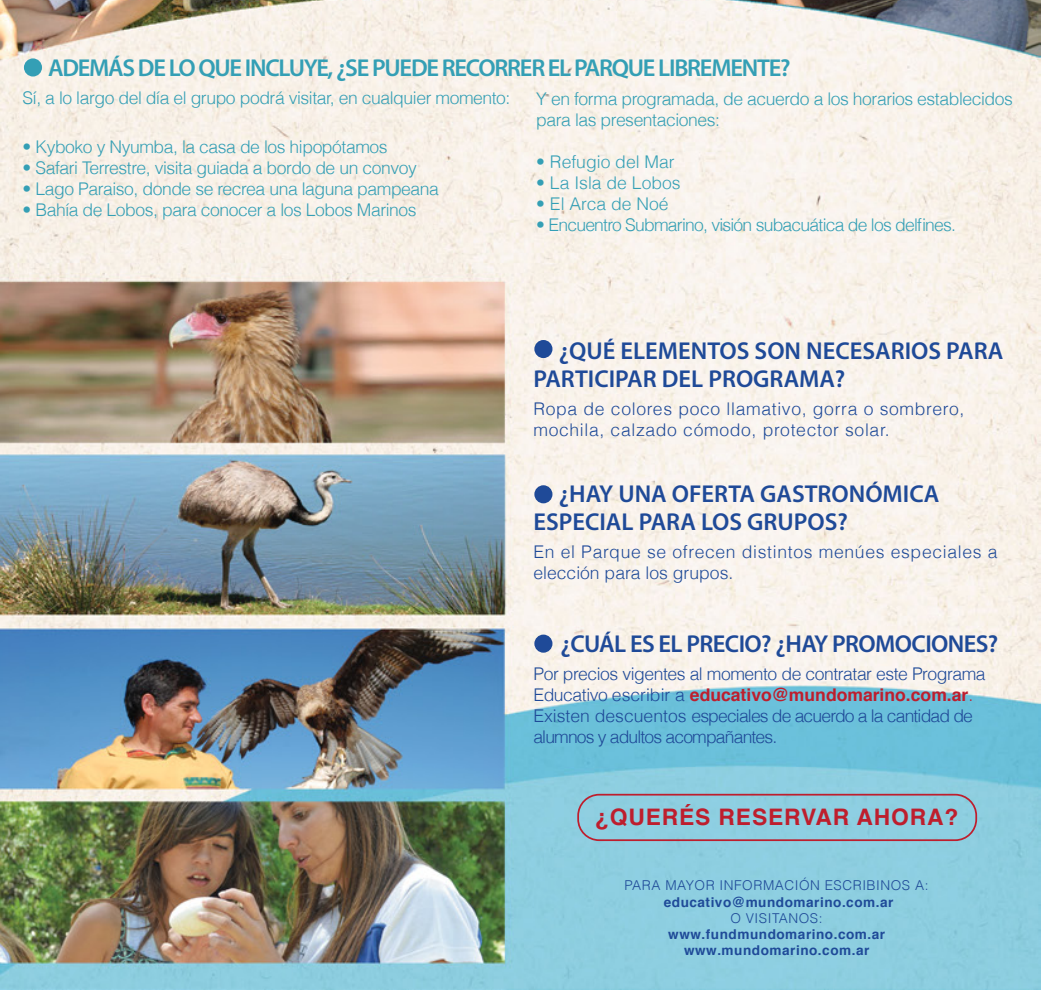
<style>
.page{position:relative;width:1041px;height:992px;background:#fff}
.page>*{position:absolute;margin:0;border:0;box-sizing:border-box;transform-origin:0 0}
.t1{font:600 24.5px/28px "Myriad Pro";color:#1f4a98}
.t2{font:600 24.5px "Myriad Pro";letter-spacing:-.05em;color:#349fb5}
.t3{font:600 24.5px "Myriad Pro";letter-spacing:-.025em;color:#1f4a98}
.t4{font:700 22.75px "Helvetica";letter-spacing:.04em;color:#be1e2d}
.t5{font:300 17.5px/21px "Helvetica";letter-spacing:-.025em;color:#349fb5}
.t6{font:300 17.5px/21px "Helvetica";letter-spacing:-.025em;color:#1f4a98}
.t7{font:300 17.5px/21px "Helvetica";letter-spacing:.04em;color:#1f4a98}
.t8{font:300 17.5px "Helvetica";letter-spacing:-.045em;color:#349fb5}
.t9{font:300 17.5px "Helvetica";color:#349fb5}
.t10{font:700 13.47px/15.8px "Helvetica";letter-spacing:.04em;color:#1f4a98;text-align:center}
.t11{font:300 13.47px "Helvetica";letter-spacing:.04em;color:#1f4a98}
.s1{font-weight:700;color:#be1e2d}
.s2{color:#be1e2d}
</style>
<div class="page">
<img style="left:0;top:0;width:1040px;height:990px">
<div style="left:24px;top:58px;width:18px;height:19px;background:#349fb5;border-radius:50%"></div>
<div style="left:534px;top:485px;width:18px;height:18px;background:#1f4a98;border-radius:50%"></div>
<div style="left:534px;top:340px;width:18px;height:18px;background:#1f4a98;border-radius:50%"></div>
<div style="left:534px;top:635px;width:18px;height:18px;background:#1f4a98;border-radius:50%"></div>
<div style="left:577px;top:794px;width:399px;height:47px;border:2px solid #be1e2d;border-radius:21px"></div>
<h1 class="t2" style="left:48px;top:52px;width:744px">ADEMÁS DE LO QUE INCLUYE, ¿SE PUEDE RECORRER EL PARQUE LIBREMENTE?</h1>
<p class="t5" style="left:23px;top:87px;width:489px">Sí, a lo largo del día el grupo podrá visitar, en cualquier momento:</p>
<p class="t5" style="left:23px;top:136px;width:366px">• Kyboko y Nyumba, la casa de los hipopótamos</p>
<p class="t5" style="left:23px;top:157px;width:395px">• Safari Terrestre, visita guiada a bordo de un convoy</p>
<p class="t5" style="left:23px;top:178px;width:418px">• Lago Paraiso, donde se recrea una laguna pampeana</p>
<p class="t5" style="left:23px;top:199px;width:395px">• Bahía de Lobos, para conocer a los Lobos Marinos</p>
<p class="t5" style="left:536px;top:88px;width:478px">Y en forma programada, de acuerdo a los horarios establecidos para las presentaciones:</p>
<p class="t9" style="left:536px;top:151px;width:140px">• Refugio del Mar</p>
<p class="t9" style="left:536px;top:172px;width:146px">• La Isla de Lobos</p>
<p class="t9" style="left:536px;top:193px;width:134px">• El Arca de Noé</p>
<p class="t8" style="left:536px;top:214px;width:421px">• Encuentro Submarino, visión subacuática de los delfines.</p>
<h1 class="t1" style="left:533px;top:336px;width:471px;text-indent:25px">¿QUÉ ELEMENTOS SON NECESARIOS PARA<br>PARTICIPAR DEL PROGRAMA?</h1>
<p class="t7" style="left:533px;top:398px;width:432px">Ropa de colores poco llamativo, gorra o sombrero, mochila, calzado cómodo, protector solar.</p>
<h1 class="t1" style="left:533px;top:479px;width:407px;text-indent:25px">¿HAY UNA OFERTA GASTRONÓMICA<br>ESPECIAL PARA LOS GRUPOS?</h1>
<p class="t7" style="left:533px;top:541px;width:465px">En el Parque se ofrecen distintos menúes especiales a elección para los grupos.</p>
<h1 class="t3" style="left:560px;top:628px;width:439px">¿CUÁL ES EL PRECIO? ¿HAY PROMOCIONES?</h1>
<p class="t6" style="left:533px;top:663px;width:453px">Por precios vigentes al momento de contratar este Programa Educativo escribir a <span class="s1">educativo@mundomarino.com.ar</span><span class="s2">.<br></span>Existen descuentos especiales de acuerdo a la cantidad de alumnos y adultos acompañantes.</p>
<h2 class="t4" style="left:595px;top:799px;width:365px">¿QUERÉS RESERVAR AHORA?</h2>
<p class="t11" style="left:624px;top:877px;width:305px">PARA MAYOR INFORMACIÓN ESCRIBINOS A:</p>
<p class="t10" style="left:663px;top:894px;width:231px">educativo@mundomarino.com.ar</p>
<p class="t11" style="left:730px;top:910px;width:94px">O VISITANOS:</p>
<p class="t10" style="left:668px;top:927px;width:218px">www.fundmundomarino.com.ar www.mundomarino.com.ar</p>
</div>
